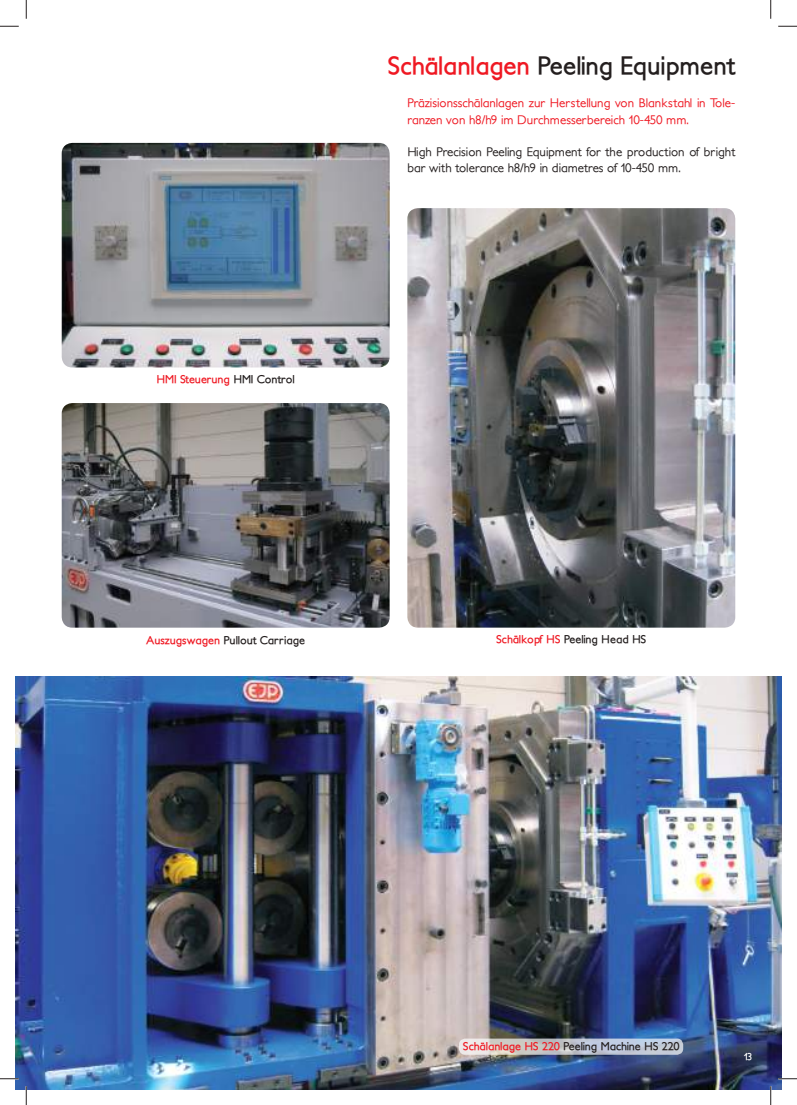
<style>
.page{position:relative;width:797px;height:1105px;background:#fff}
.page>*{position:absolute;margin:0;border:0;box-sizing:border-box;transform-origin:0 0}
.t1{font:700 25px "Petita";color:#241f1f}
.t2{font:500 12.5px/16.2px "Petita";color:#ef1923}
.t3{font:500 12.5px/16.2px "Petita";color:#241f1f}
.t4{font:700 11.25px "Petita";color:#241f1f}
.t5{font:700 11.25px "Petita";color:#ef1923}
.t6{font:700 10px "Petita";color:#fff}
.s1{color:#241f1f}
.s2{color:#ef1923}
</style>
<div class="page">
<img style="left:16px;top:676px;width:765px;height:413px">
<img style="left:62px;top:143px;width:327px;height:224px">
<img style="left:62px;top:403px;width:327px;height:225px">
<img style="left:407px;top:208px;width:328px;height:420px">
<svg style="left:459px;top:1038px;width:224px;height:17px;background:#c3c8d0"></svg>
<svg style="left:0;top:25px;width:19px;height:2px"></svg>
<svg style="left:778px;top:25px;width:19px;height:2px"></svg>
<svg style="left:0;top:1078px;width:19px;height:1px"></svg>
<svg style="left:778px;top:1078px;width:19px;height:1px"></svg>
<svg style="left:25px;top:0;width:2px;height:19px"></svg>
<svg style="left:25px;top:1086px;width:2px;height:19px"></svg>
<svg style="left:770px;top:0;width:1px;height:19px"></svg>
<svg style="left:770px;top:1086px;width:1px;height:19px"></svg>
<p class="t5" style="left:156px;top:373px;width:140px">HMI Steuerung <span class="s1">HMI Control</span></p>
<h1 class="t1" style="left:387px;top:51px;width:349px"><span class="s2">Schälanlagen</span> Peeling Equipment</h1>
<p class="t2" style="left:407px;top:95px;width:329px">Präzisionsschälanlagen zur Herstellung von Blankstahl in Tole&shy;ranzen von h8/h9 im Durchmesserbereich 10-450 mm.</p>
<p class="t3" style="left:407px;top:144px;width:329px">High Precision Peeling Equipment for the production of bright bar with tolerance h8/h9 in diametres of 10-450 mm.</p>
<p class="t4" style="left:146px;top:633px;width:160px"><span class="s2">Auszugswagen</span> Pullout Carriage</p>
<p class="t4" style="left:496px;top:632px;width:152px"><span class="s2">Schälkopf HS</span> Peeling Head HS</p>
<p class="t4" style="left:463px;top:1039px;width:218px"><span class="s2">Schälanlage HS 220</span> Peeling Machine HS 220</p>
<p class="t6" style="left:744px;top:1050px;width:10px">13</p>
</div>
